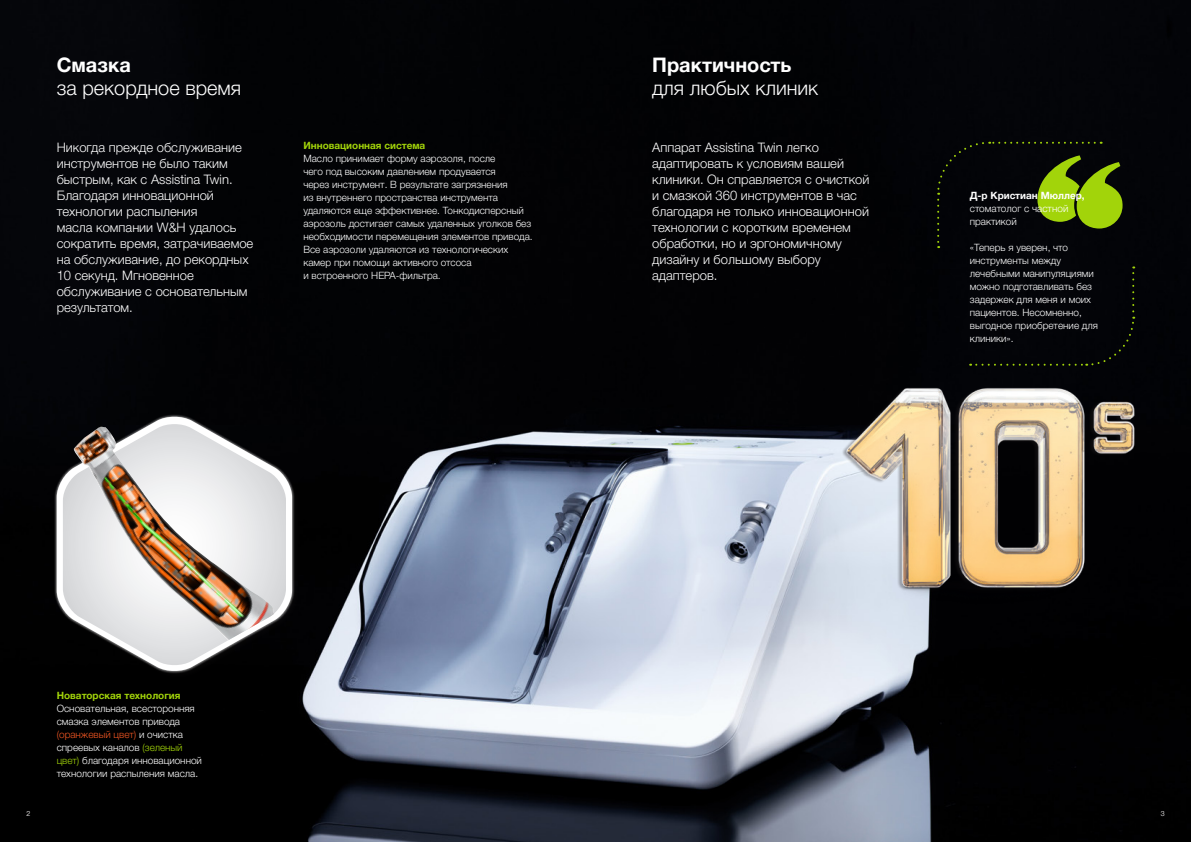
<style>
.page{position:relative;width:1191px;height:842px;background:#fff}
.page>*{position:absolute;margin:0;border:0;box-sizing:border-box;transform-origin:0 0}
.t1{font:20px "Helvetica Neue World 45 Lt";color:#fff}
.t2{font:700 20px "Helvetica Neue World 75";color:#fff}
.t3{font:13px/16px "Helvetica Neue World 45 Lt";color:#fff}
.t4{font:10px/13px "Helvetica Neue World 45 Lt";color:#fff}
.t5{font:700 10px "Helvetica Neue World 75";color:#a2d40a}
.t6{font:700 10px "Helvetica Neue World 75";color:#fff}
.t7{font:7px "Helvetica Neue World 45 Lt";color:#fff}
.s1{color:#f15622}
.s2{color:#a2d40a}
</style>
<div class="page">
<img style="left:0;top:0;width:1191px;height:842px">
<div style="left:55px;top:415px;width:246px;height:265px;background:#000"></div>
<div style="left:54px;top:414px;width:241px;height:259px;background:#fff;opacity:.75"></div>
<svg style="left:57px;top:415px;width:235px;height:257px"></svg>
<svg style="left:63px;top:424px;width:223px;height:242px"></svg>
<img style="left:89px;top:453px;width:185px;height:187px">
<img style="left:73px;top:427px;width:71px;height:95px">
<img style="left:816px;top:249px;width:334px;height:382px">
<svg style="left:936px;top:141px;width:186px;height:107px;background:#222d08"></svg>
<div style="left:970px;top:317px;width:165px;height:50px;background:#030408"></div>
<svg style="left:1132px;top:266px;width:2px;height:45px"></svg>
<h1 class="t2" style="left:57px;top:53px;width:76px">Смазка</h1>
<h1 class="t1" style="left:57px;top:76px;width:186px">за рекордное время</h1>
<p class="t3" style="left:57px;top:139px;width:198px">Никогда прежде обслуживание инструментов не было таким быстрым, как с Assistina Twin.<br>Благодаря инновационной технологии распыления<br>масла компании W&amp;H удалось сократить время, затрачиваемое на обслуживание, до рекордных<br>10 секунд. Мгновенное обслуживание с основательным результатом.</p>
<p class="t5" style="left:303px;top:140px;width:123px">Инновационная система</p>
<p class="t4" style="left:303px;top:152px;width:231px">Масло принимает форму аэрозоля, после<br>чего под высоким давлением продувается<br>через инструмент. В результате загрязнения<br>из внутреннего пространства инструмента удаляются еще эффективнее. Тонкодисперсный аэрозоль достигает самых удаленных уголков без необходимости перемещения элементов привода.<br>Все аэрозоли удаляются из технологических камер при помощи активного отсоса<br>и встроенного HEPA-фильтра.</p>
<h1 class="t2" style="left:652px;top:53px;width:141px">Практичность</h1>
<h1 class="t1" style="left:652px;top:76px;width:167px">для любых клиник</h1>
<p class="t3" style="left:652px;top:139px;width:219px">Аппарат Assistina Twin легко адаптировать к условиям вашей клиники. Он справляется с очисткой и смазкой 360 инструментов в час благодаря не только инновационной технологии с коротким временем обработки, но и эргономичному дизайну и большому выбору адаптеров.</p>
<p class="t6" style="left:969px;top:190px;width:116px">Д-р Кристиан Мюллер,</p>
<p class="t4" style="left:969px;top:202px;width:100px">стоматолог с частной практикой</p>
<p class="t4" style="left:969px;top:241px;width:130px">«Теперь я уверен, что инструменты между лечебными манипуляциями можно подготавливать без задержек для меня и моих пациентов. Несомненно, выгодное приобретение для клиники».</p>
<p class="t7" style="left:26px;top:810px;width:5px">2</p>
<p class="t5" style="left:57px;top:690px;width:125px">Новаторская технология</p>
<p class="t4" style="left:57px;top:702px;width:147px">Основательная, всесторонняя смазка элементов привода <span class="s1">(оранжевый цвет)</span> и очистка спреевых каналов <span class="s2">(зеленый цвет)</span> благодаря инновационной технологии распыления масла.</p>
<p class="t7" style="left:1160px;top:810px;width:5px">3</p>
</div>
